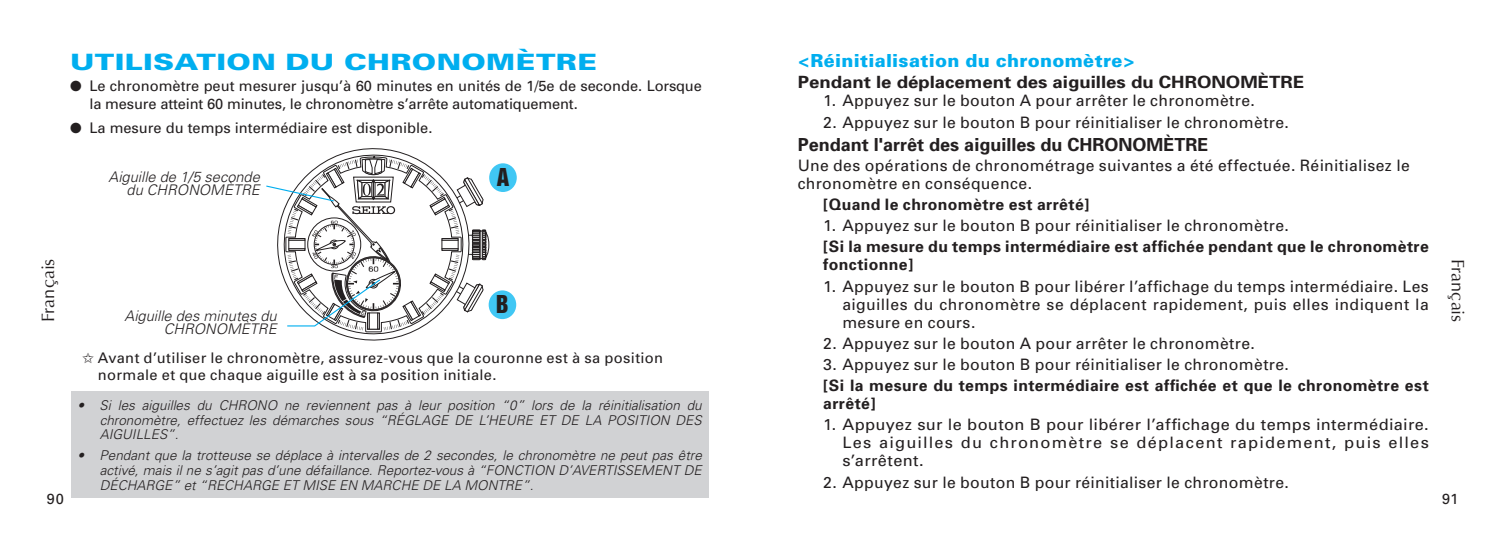
<style>
.page{position:relative;width:1506px;height:549px;background:#fff}
.page>*{position:absolute;margin:0;border:0;box-sizing:border-box;transform-origin:0 0}
.t1{font:900 22.5px "Univers";letter-spacing:.015em;color:#00aeef;scale:1.3 1}
.t2{font:22.5px "Helvetica Inserat";color:#231f20}
.t3{font:700 18px "Univers";color:#231f20}
.t4{font:900 18px "Univers";letter-spacing:.02em;color:#00aeef}
.t5{font:18px "Optima";color:#231f20}
.t6{font:700 16.88px "Univers";color:#231f20;scale:1.1 1}
.t7{font:15.75px/18px "Univers";letter-spacing:.025em;color:#231f20;text-align:justify}
.t8{font:700 15.75px/18px "Univers";letter-spacing:.025em;color:#231f20}
.t9{font:14.62px/17.6px "Univers";color:#231f20}
.t10{font:14.62px/16.7px "Univers";letter-spacing:.025em;color:#231f20}
.t11{font:italic 300 14.62px/13.5px "Univers";color:#231f20;text-align:right}
.t12{font:italic 300 13.5px/14.6px "Univers";color:#231f20;text-align:justify}
</style>
<div class="page">
<svg style="left:347px;top:148px;width:53px;height:193px"></svg>
<svg style="left:329px;top:152px;width:88px;height:185px"></svg>
<div style="left:71px;top:391px;width:637px;height:106px;background:#d1d2d4"></div>
<div style="left:489px;top:163px;width:28px;height:29px;background:#40c7f4;border-radius:50%"></div>
<div style="left:488px;top:290px;width:28px;height:29px;background:#40c7f4;border-radius:50%"></div>
<svg style="left:266px;top:158px;width:223px;height:172px"></svg>
<h1 class="t1" style="left:70px;top:48px;width:407px">UTILISATION DU CHRONOMÈTRE</h1>
<p class="t9" style="left:89px;top:77px;width:614px;text-indent:-19px">● Le chronomètre peut mesurer jusqu’à 60 minutes en unités de 1/5e de seconde. Lorsque la mesure atteint 60 minutes, le chronomètre s’arrête automatiquement.</p>
<p class="t9" style="left:70px;top:119px;width:364px">● La mesure du temps intermédiaire est disponible.</p>
<p class="t4" style="left:797px;top:49px;width:339px">&lt;Réinitialisation du chronomètre&gt;</p>
<p class="t6" style="left:797px;top:72px;width:462px">Pendant le déplacement des aiguilles du CHRONOMÈTRE</p>
<p class="t7" style="left:823px;top:92px;width:433px">1. Appuyez sur le bouton A pour arrêter le chronomètre.</p>
<p class="t7" style="left:823px;top:113px;width:467px">2. Appuyez sur le bouton B pour réinitialiser le chronomètre.</p>
<p class="t3" style="left:797px;top:134px;width:412px">Pendant l'arrêt des aiguilles du CHRONOMÈTRE</p>
<p class="t7" style="left:797px;top:156px;width:613px">Une des opérations de chronométrage suivantes a été effectuée. Réinitialisez le chronomètre en conséquence.</p>
<p class="t8" style="left:823px;top:195px;width:268px">[Quand le chronomètre est arrêté]</p>
<p class="t7" style="left:823px;top:216px;width:467px">1. Appuyez sur le bouton B pour réinitialiser le chronomètre.</p>
<p class="t8" style="left:823px;top:238px;width:607px">[Si la mesure du temps intermédiaire est affichée pendant que le chronomètre fonctionne]</p>
<p class="t7" style="left:842px;top:277px;width:588px;text-indent:-19px">1. Appuyez sur le bouton B pour libérer l’affichage du temps intermédiaire. Les aiguilles du chronomètre se déplacent rapidement, puis elles indiquent la mesure en cours.</p>
<p class="t7" style="left:823px;top:334px;width:433px">2. Appuyez sur le bouton A pour arrêter le chronomètre.</p>
<p class="t7" style="left:823px;top:355px;width:467px">3. Appuyez sur le bouton B pour réinitialiser le chronomètre.</p>
<p class="t8" style="left:823px;top:376px;width:607px">[Si la mesure du temps intermédiaire est affichée et que le chronomètre est arrêté]</p>
<p class="t7" style="left:842px;top:416px;width:588px;text-indent:-19px">1. Appuyez sur le bouton B pour libérer l’affichage du temps intermédiaire.<br>Les aiguilles du chronomètre se déplacent rapidement, puis elles s’arrêtent.</p>
<p class="t7" style="left:823px;top:473px;width:467px">2. Appuyez sur le bouton B pour réinitialiser le chronomètre.</p>
<h1 class="t2" style="left:496px;top:164px;width:14px">A</h1>
<p class="t11" style="left:109px;top:169px;width:153px">Aiguille de 1/5 seconde du CHRONOMÈTRE</p>
<p class="t5" style="left:37px;top:322px;width:65px;rotate:-90deg">Français</p>
<p class="t5" style="left:1468px;top:258px;width:65px;rotate:90deg">Français</p>
<p class="t10" style="left:98px;top:349px;width:566px">Avant d’utiliser le chronomètre, assurez-vous que la couronne est à sa position normale et que chaque aiguille est à sa position initiale.</p>
<p class="t12" style="left:100px;top:397px;width:603px;text-indent:-22px">• Si les aiguilles du CHRONO ne reviennent pas à leur position “0” lors de la réinitialisation du chronomètre, effectuez les démarches sous “RÉGLAGE DE L’HEURE ET DE LA POSITION DES AIGUILLES”.</p>
<p class="t12" style="left:100px;top:448px;width:603px;text-indent:-22px">• Pendant que la trotteuse se déplace à intervalles de 2 secondes, le chronomètre ne peut pas être activé, mais il ne s’agit pas d’une défaillance. Reportez-vous à “FONCTION D’AVERTISSEMENT DE DÉCHARGE” et “RECHARGE ET MISE EN MARCHE DE LA MONTRE”.</p>
<h1 class="t2" style="left:496px;top:291px;width:14px">B</h1>
<p class="t11" style="left:125px;top:309px;width:153px">Aiguille des minutes du<br>CHRONOMÈTRE</p>
<p class="t9" style="left:47px;top:490px;width:18px">90</p>
<p class="t9" style="left:1441px;top:490px;width:18px">91</p>
</div>
